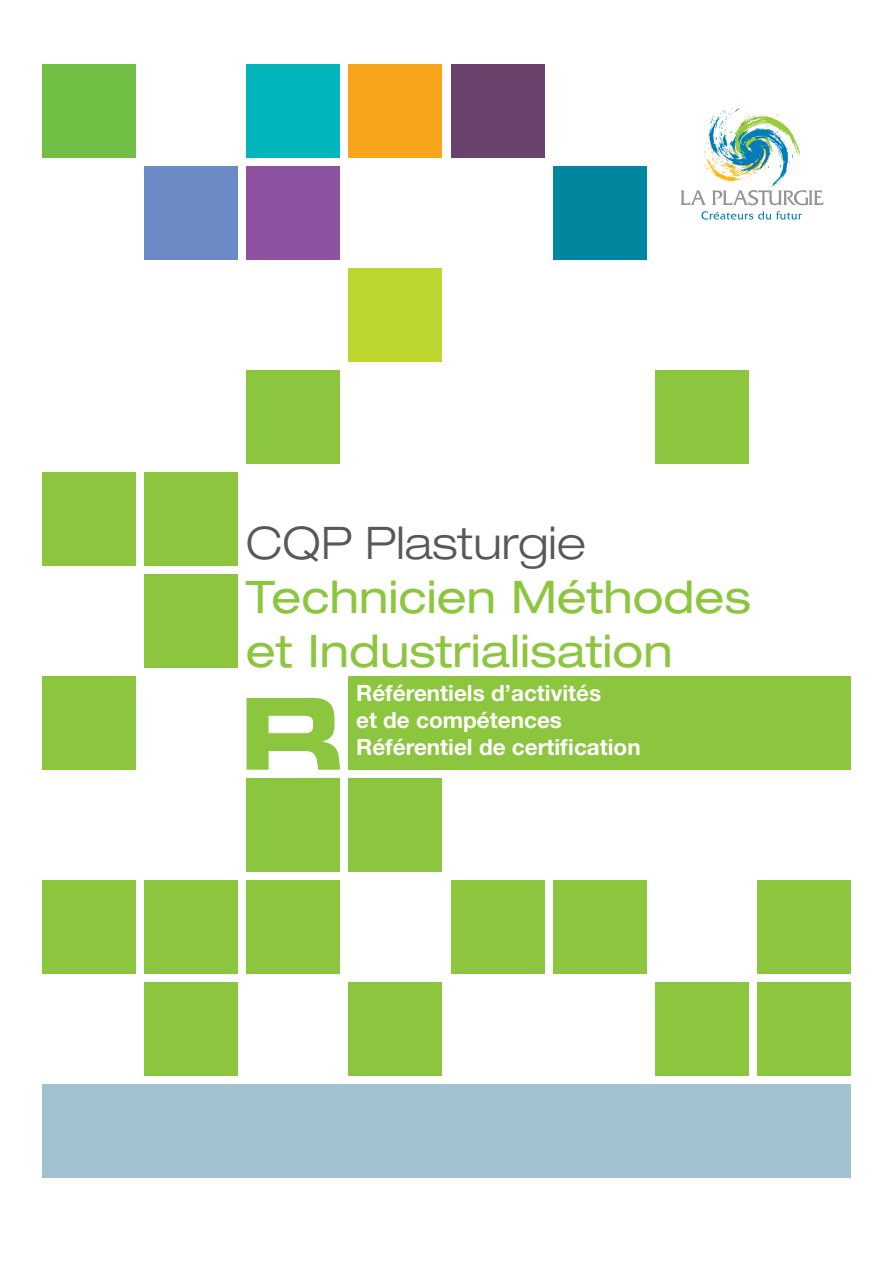
<style>
.page{position:relative;width:893px;height:1263px;background:#fff}
.page>*{position:absolute;margin:0;border:0;box-sizing:border-box;transform-origin:0 0}
.t1{font:expanded 45px/54px "Helvetica Neue LT Std";color:#8cc63e}
.t2{font:300 expanded 45px "Helvetica Neue LT Std";color:#57585a}
.t3{font:700 22.5px/27px "Helvetica Neue LT Std";color:#fff}
</style>
<div class="page">
<div style="left:42px;top:472px;width:94px;height:94px;background:#8cc63e"></div>
<div style="left:42px;top:676px;width:94px;height:94px;background:#8cc63e"></div>
<div style="left:144px;top:472px;width:94px;height:94px;background:#8cc63e"></div>
<div style="left:144px;top:574px;width:94px;height:94px;background:#8cc63e"></div>
<div style="left:246px;top:370px;width:94px;height:94px;background:#8cc63e"></div>
<div style="left:655px;top:370px;width:93px;height:94px;background:#8cc63e"></div>
<div style="left:348px;top:676px;width:502px;height:94px;background:#8cc63e"></div>
<svg style="left:701px;top:211px;width:100px;height:9px"></svg>
<svg style="left:680px;top:191px;width:26px;height:14px"></svg>
<svg style="left:712px;top:190px;width:111px;height:15px"></svg>
<img style="left:703px;top:107px;width:97px;height:80px">
<div style="left:42px;top:64px;width:94px;height:93px;background:#71bf44"></div>
<div style="left:144px;top:166px;width:94px;height:93px;background:#6c8bc6"></div>
<div style="left:246px;top:64px;width:94px;height:93px;background:#00b6bc"></div>
<div style="left:246px;top:166px;width:94px;height:93px;background:#8e52a1"></div>
<div style="left:348px;top:268px;width:94px;height:94px;background:#bed630"></div>
<div style="left:451px;top:64px;width:93px;height:93px;background:#6a426c"></div>
<div style="left:348px;top:64px;width:94px;height:93px;background:#f9a51b"></div>
<div style="left:553px;top:166px;width:93px;height:93px;background:#00879f"></div>
<div style="left:42px;top:880px;width:94px;height:94px;background:#8cc63e"></div>
<div style="left:348px;top:982px;width:94px;height:94px;background:#8cc63e"></div>
<div style="left:144px;top:880px;width:94px;height:94px;background:#8cc63e"></div>
<div style="left:246px;top:880px;width:94px;height:94px;background:#8cc63e"></div>
<div style="left:655px;top:982px;width:93px;height:94px;background:#8cc63e"></div>
<div style="left:757px;top:982px;width:93px;height:94px;background:#8cc63e"></div>
<div style="left:451px;top:880px;width:93px;height:94px;background:#8cc63e"></div>
<div style="left:144px;top:982px;width:94px;height:94px;background:#8cc63e"></div>
<div style="left:553px;top:880px;width:93px;height:94px;background:#8cc63e"></div>
<div style="left:757px;top:880px;width:93px;height:94px;background:#8cc63e"></div>
<div style="left:42px;top:1084px;width:808px;height:94px;background:#a3c2d1"></div>
<div style="left:246px;top:778px;width:94px;height:94px;background:#8cc63e"></div>
<div style="left:348px;top:778px;width:94px;height:94px;background:#8cc63e"></div>
<svg style="left:246px;top:698px;width:94px;height:72px"></svg>
<h1 class="t2" style="left:246px;top:527px;width:341px">CQP Plasturgie</h1>
<h1 class="t1" style="left:246px;top:575px;width:507px">Technicien Méthodes et Industrialisation</h1>
<p class="t3" style="left:356px;top:682px;width:286px">Référentiels d’activités<br>et de compétences<br>Référentiel de certification</p>
</div>
